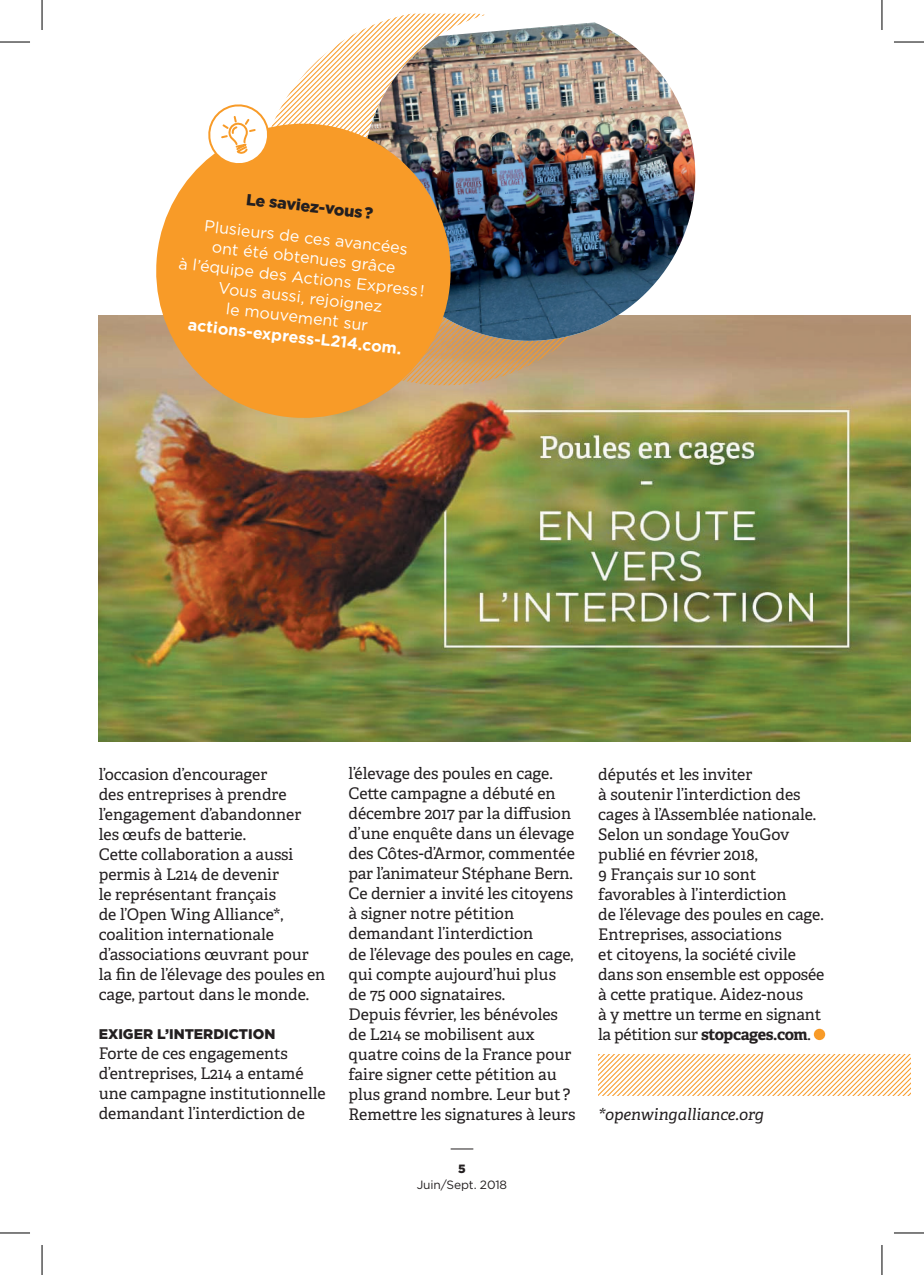
<style>
.page{position:relative;width:924px;height:1275px;background:#fff}
.page>*{position:absolute;margin:0;border:0;box-sizing:border-box;transform-origin:0 0}
.t1{font:16px/20px "Adelle";color:#231f20}
.t2{font:16px/20px "Gotham";color:#fff;text-align:center}
.t3{font:700 16px "Gotham";color:#fff}
.t4{font:italic 16px "Adelle";color:#231f20}
.t5{font:900 16px "Gotham";color:#231f20}
.t6{font:900 14px "Gotham";color:#231f20}
.t7{font:12px "Gotham";letter-spacing:-.01em;color:#231f20}
.t8{font:900 12px "Gotham";color:#231f20}
.s1{font-weight:700}
</style>
<div class="page">
<svg style="left:450px;top:1148px;width:23px;height:1px"></svg>
<img style="left:99px;top:315px;width:810px;height:427px">
<div style="left:813px;top:1028px;width:11px;height:12px;background:#f89b28;border-radius:50%"></div>
<svg style="left:598px;top:1054px;width:311px;height:41px"></svg>
<svg style="left:509px;top:348px;width:123px;height:37px;background:#bc9f7a"></svg>
<img style="left:382px;top:22px;width:320px;height:326px">
<svg style="left:148px;top:115px;width:310px;height:311px;background:#d7a25e"></svg>
<svg style="left:206px;top:21px;width:176px;height:364px"></svg>
<hr style="left:0;top:42px;width:30px;height:1px;background:#000">
<hr style="left:893px;top:42px;width:30px;height:1px;background:#000">
<hr style="left:0;top:1232px;width:30px;height:1px;background:#000">
<hr style="left:893px;top:1232px;width:30px;height:1px;background:#000">
<hr style="left:42px;top:0;width:1px;height:30px;background:#000">
<hr style="left:42px;top:1245px;width:1px;height:30px;background:#000">
<hr style="left:881px;top:0;width:1px;height:30px;background:#000">
<hr style="left:881px;top:1245px;width:1px;height:30px;background:#000">
<p class="t5" style="left:247px;top:188px;width:129px;rotate:6deg">Le saviez-vous ?</p>
<p class="t2" style="left:184px;top:214px;width:248px;rotate:6deg">Plusieurs de ces avancées<br>ont été obtenues grâce<br>à l’équipe des Actions Express !<br>Vous aussi, rejoignez<br>le mouvement sur</p>
<p class="t3" style="left:189px;top:315px;width:216px;rotate:6deg">actions-express-L214.com.</p>
<p class="t1" style="left:99px;top:765px;width:228px">l’occasion d’encourager<br>des entreprises à prendre l’engagement d’abandonner les œufs de batterie.<br>Cette collaboration a aussi permis à L214 de devenir<br>le représentant français<br>de l’Open Wing Alliance*, coalition internationale d’associations œuvrant pour la fin de l’élevage des poules en cage, partout dans le monde.</p>
<p class="t6" style="left:99px;top:1024px;width:178px">EXIGER L’INTERDICTION</p>
<p class="t1" style="left:99px;top:1043px;width:228px">Forte de ces engagements d’entreprises, L214 a entamé une campagne institutionnelle demandant l’interdiction de</p>
<p class="t1" style="left:348px;top:764px;width:228px">l’élevage des poules en cage.<br>Cette campagne a débuté en décembre 2017 par la diffusion d’une enquête dans un élevage des Côtes-d’Armor, commentée par l’animateur Stéphane Bern.<br>Ce dernier a invité les citoyens à signer notre pétition demandant l’interdiction<br>de l’élevage des poules en cage, qui compte aujourd’hui plus de 75 000 signataires.<br>Depuis février, les bénévoles de L214 se mobilisent aux quatre coins de la France pour faire signer cette pétition au plus grand nombre. Leur but ?<br>Remettre les signatures à leurs</p>
<p class="t1" style="left:598px;top:764px;width:227px">députés et les inviter<br>à soutenir l’interdiction des cages à l’Assemblée nationale.<br>Selon un sondage YouGov publié en février 2018,<br>9 Français sur 10 sont favorables à l’interdiction<br>de l’élevage des poules en cage.<br>Entreprises, associations<br>et citoyens, la société civile dans son ensemble est opposée à cette pratique. Aidez-nous<br>à y mettre un terme en signant la pétition sur <span class="s1">stopcages.com</span>.</p>
<p class="t4" style="left:598px;top:1104px;width:167px">*openwingalliance.org</p>
<p class="t8" style="left:458px;top:1160px;width:9px">5</p>
<p class="t7" style="left:416px;top:1177px;width:92px">Juin/Sept. 2018</p>
</div>
